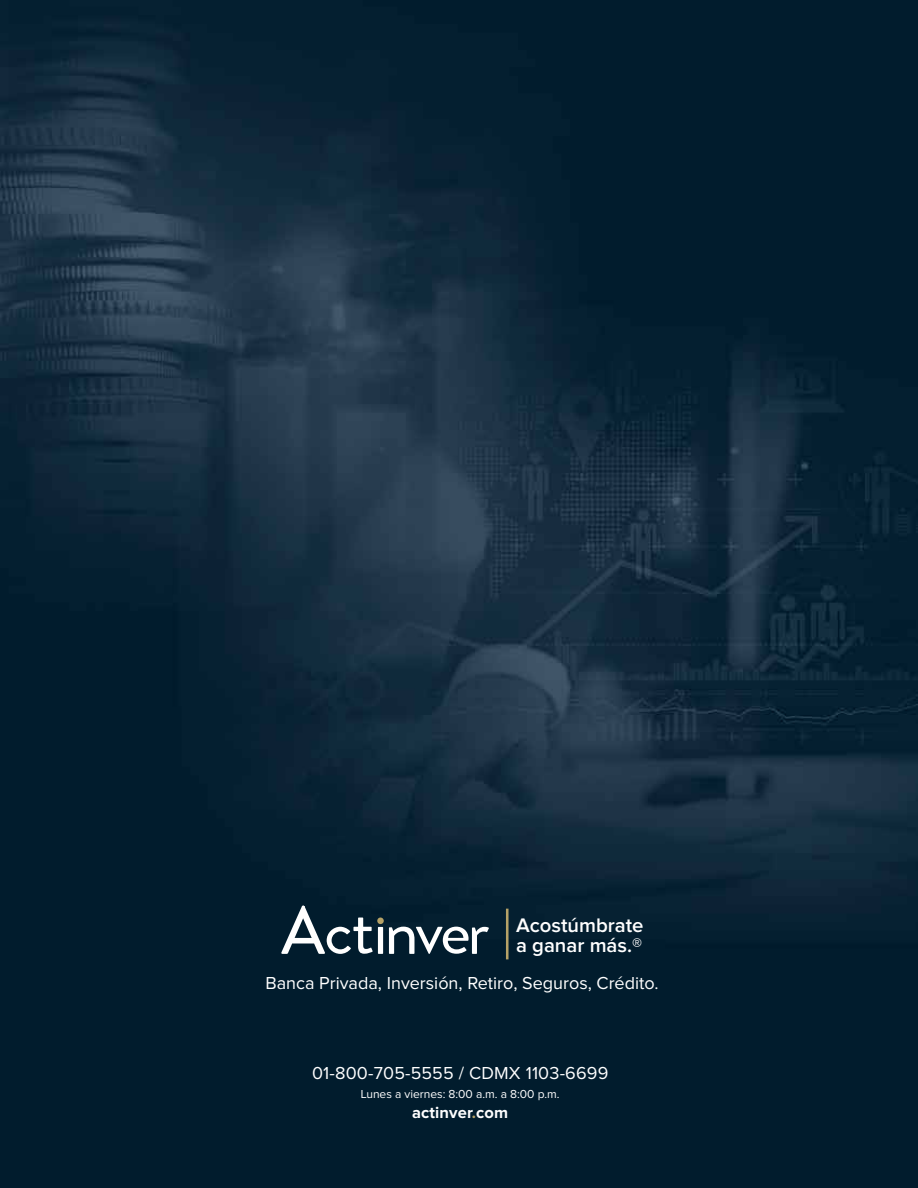
<style>
.page{position:relative;width:918px;height:1188px;background:#fff}
.page>*{position:absolute;margin:0;border:0;box-sizing:border-box;transform-origin:0 0}
.t1{font:600 20.25px/19.4px "Proxima Nova";color:#fff}
.t2{font:18px "Proxima Nova";color:#fff}
.t3{font:700 16.5px "Proxima Nova";letter-spacing:.01em;color:#fff}
.t4{font:12px "Proxima Nova";color:#fff}
.s1{color:#b6a267}
</style>
<div class="page">
<img style="left:0;top:0;width:918px;height:1188px">
<hr style="left:506px;top:909px;width:3px;height:50px;background:#b6a267">
<svg style="left:281px;top:906px;width:92px;height:48px"></svg>
<div style="left:378px;top:927px;width:5px;height:27px;background:#fff"></div>
<div style="left:377px;top:918px;width:7px;height:6px;background:#b6a267;border-radius:50%"></div>
<svg style="left:389px;top:927px;width:100px;height:27px"></svg>
<p class="t1" style="left:516px;top:917px;width:129px">Acostúmbrate a ganar más.®</p>
<p class="t2" style="left:265px;top:975px;width:395px">Banca Privada, Inversión, Retiro, Seguros, Crédito.</p>
<p class="t2" style="left:312px;top:1064px;width:298px">01-800-705-5555 / CDMX 1103-6699</p>
<p class="t4" style="left:361px;top:1089px;width:201px">Lunes a viernes: 8:00 a.m. a 8:00 p.m.</p>
<p class="t3" style="left:412px;top:1105px;width:98px">actinver<span class="s1">.</span>com</p>
</div>
